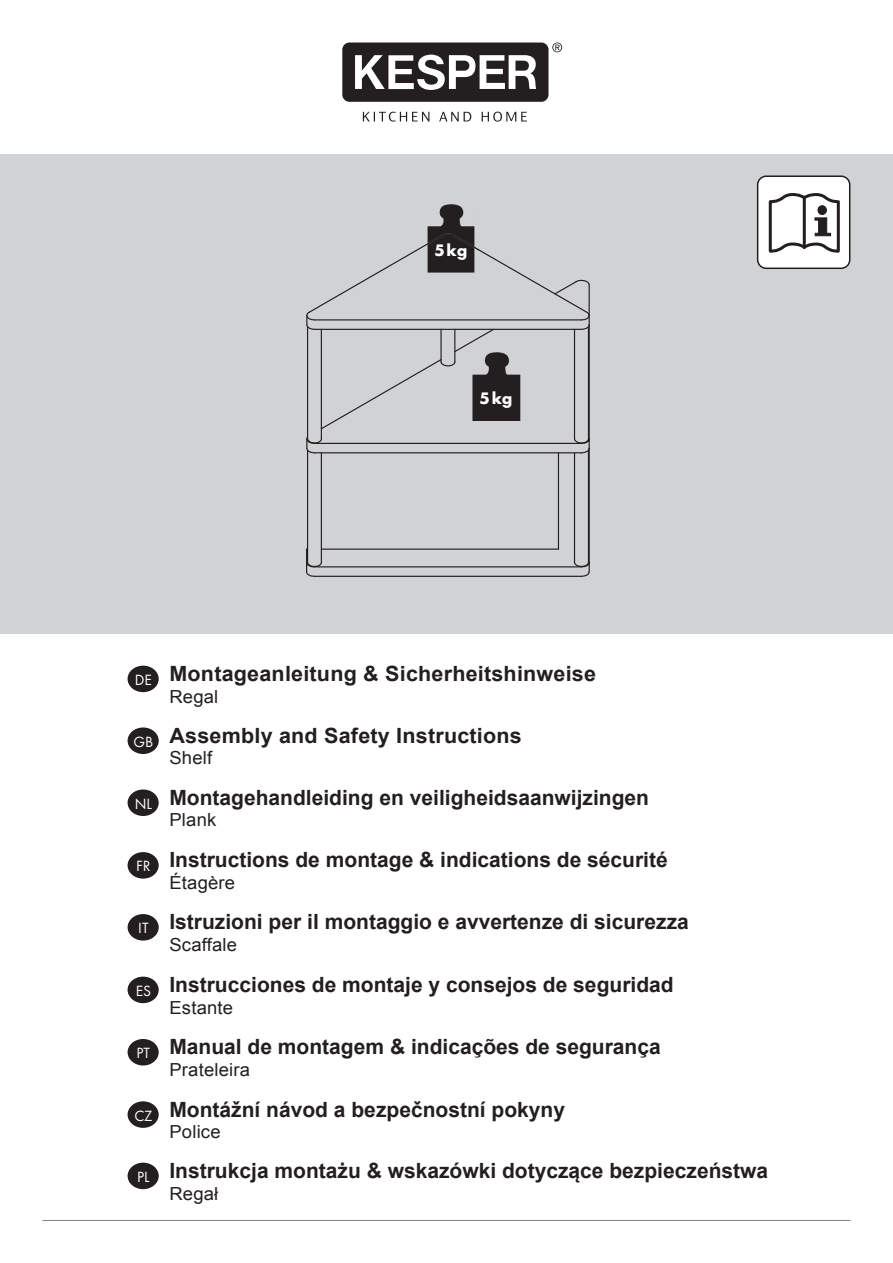
<style>
.page{position:relative;width:893px;height:1263px;background:#fff}
.page>*{position:absolute;margin:0;border:0;box-sizing:border-box;transform-origin:0 0}
.t1{font:700 21px "Arial";color:#231f20}
.t2{font:18px "Arial";letter-spacing:.01em;color:#231f20}
.t3{font:700 17.4px "Futura PT";letter-spacing:.04em;color:#fff}
.t4{font:15.45px "Futura PT";color:#fff}
</style>
<div class="page">
<hr style="left:43px;top:1220px;width:807px;height:1px;background:#808285">
<div style="left:0;top:154px;width:893px;height:480px;background:#d1d2d4"></div>
<div style="left:758px;top:176px;width:92px;height:92px;background:#fff;border-radius:9px"></div>
<div style="left:757px;top:175px;width:93px;height:94px;border:2px solid #231f20;border-radius:9px"></div>
<svg style="left:768px;top:193px;width:72px;height:60px"></svg>
<div style="left:818px;top:206px;width:8px;height:9px;background:#231f20;border-radius:50%"></div>
<div style="left:818px;top:206px;width:8px;height:9px;border:1px solid #231f20;border-radius:50%"></div>
<hr style="left:803px;top:198px;width:3px;height:49px;background:#231f20">
<div style="left:128px;top:666px;width:31px;height:26px;background:#231f20;border-radius:50%"></div>
<div style="left:128px;top:727px;width:31px;height:27px;background:#231f20;border-radius:50%"></div>
<div style="left:128px;top:789px;width:31px;height:27px;background:#231f20;border-radius:50%"></div>
<div style="left:128px;top:914px;width:31px;height:26px;background:#231f20;border-radius:50%"></div>
<div style="left:128px;top:977px;width:31px;height:26px;background:#231f20;border-radius:50%"></div>
<div style="left:128px;top:1039px;width:31px;height:26px;background:#231f20;border-radius:50%"></div>
<div style="left:128px;top:852px;width:31px;height:27px;background:#231f20;border-radius:50%"></div>
<div style="left:128px;top:1101px;width:31px;height:27px;background:#231f20;border-radius:50%"></div>
<div style="left:128px;top:1163px;width:31px;height:26px;background:#231f20;border-radius:50%"></div>
<div style="left:342px;top:43px;width:206px;height:59px;background:#231f20;border-radius:7px"></div>
<svg style="left:355px;top:55px;width:181px;height:35px"></svg>
<svg style="left:552px;top:43px;width:10px;height:9px"></svg>
<svg style="left:363px;top:112px;width:164px;height:10px"></svg>
<svg style="left:306px;top:454px;width:284px;height:123px"></svg>
<svg style="left:306px;top:243px;width:284px;height:211px"></svg>
<img style="left:427px;top:204px;width:53px;height:69px">
<img style="left:427px;top:233px;width:27px;height:12px">
<img style="left:453px;top:235px;width:27px;height:16px">
<img style="left:472px;top:352px;width:53px;height:69px">
<p class="t3" style="left:434px;top:239px;width:34px">5kg</p>
<p class="t3" style="left:480px;top:387px;width:34px">5kg</p>
<p class="t4" style="left:135px;top:670px;width:19px">DE</p>
<p class="t1" style="left:169px;top:660px;width:428px">Montageanleitung &amp; Sicherheitshinweise</p>
<p class="t2" style="left:169px;top:684px;width:50px">Regal</p>
<p class="t1" style="left:169px;top:721px;width:354px">Assembly and Safety Instructions</p>
<p class="t2" style="left:169px;top:746px;width:44px">Shelf</p>
<p class="t1" style="left:169px;top:783px;width:481px">Montagehandleiding en veiligheidsaanwijzingen</p>
<p class="t2" style="left:169px;top:808px;width:48px">Plank</p>
<p class="t1" style="left:136px;top:846px;width:533px"><sub>FR</sub> Instructions de montage &amp; indications de sécurité</p>
<p class="t2" style="left:169px;top:871px;width:67px">Étagère</p>
<p class="t1" style="left:169px;top:908px;width:521px">Istruzioni per il montaggio e avvertenze di sicurezza</p>
<p class="t2" style="left:169px;top:933px;width:69px">Scaffale</p>
<p class="t1" style="left:169px;top:971px;width:506px">Instrucciones de montaje y consejos de seguridad</p>
<p class="t2" style="left:169px;top:995px;width:65px">Estante</p>
<p class="t1" style="left:169px;top:1033px;width:493px">Manual de montagem &amp; indicações de segurança</p>
<p class="t2" style="left:169px;top:1058px;width:82px">Prateleira</p>
<p class="t1" style="left:134px;top:1095px;width:432px"><sub>CZ</sub> Montážní návod a bezpečnostní pokyny</p>
<p class="t2" style="left:169px;top:1120px;width:53px">Police</p>
<p class="t1" style="left:137px;top:1157px;width:633px"><sub>PL</sub> Instrukcja montażu &amp; wskazówki dotyczące bezpieczeństwa</p>
<p class="t2" style="left:169px;top:1181px;width:50px">Regał</p>
<p class="t4" style="left:133px;top:732px;width:21px">GB</p>
<p class="t4" style="left:135px;top:794px;width:19px">NL</p>
<p class="t4" style="left:138px;top:919px;width:12px">IT</p>
<p class="t4" style="left:136px;top:981px;width:17px">ES</p>
<p class="t4" style="left:137px;top:1044px;width:15px">PT</p>
</div>
